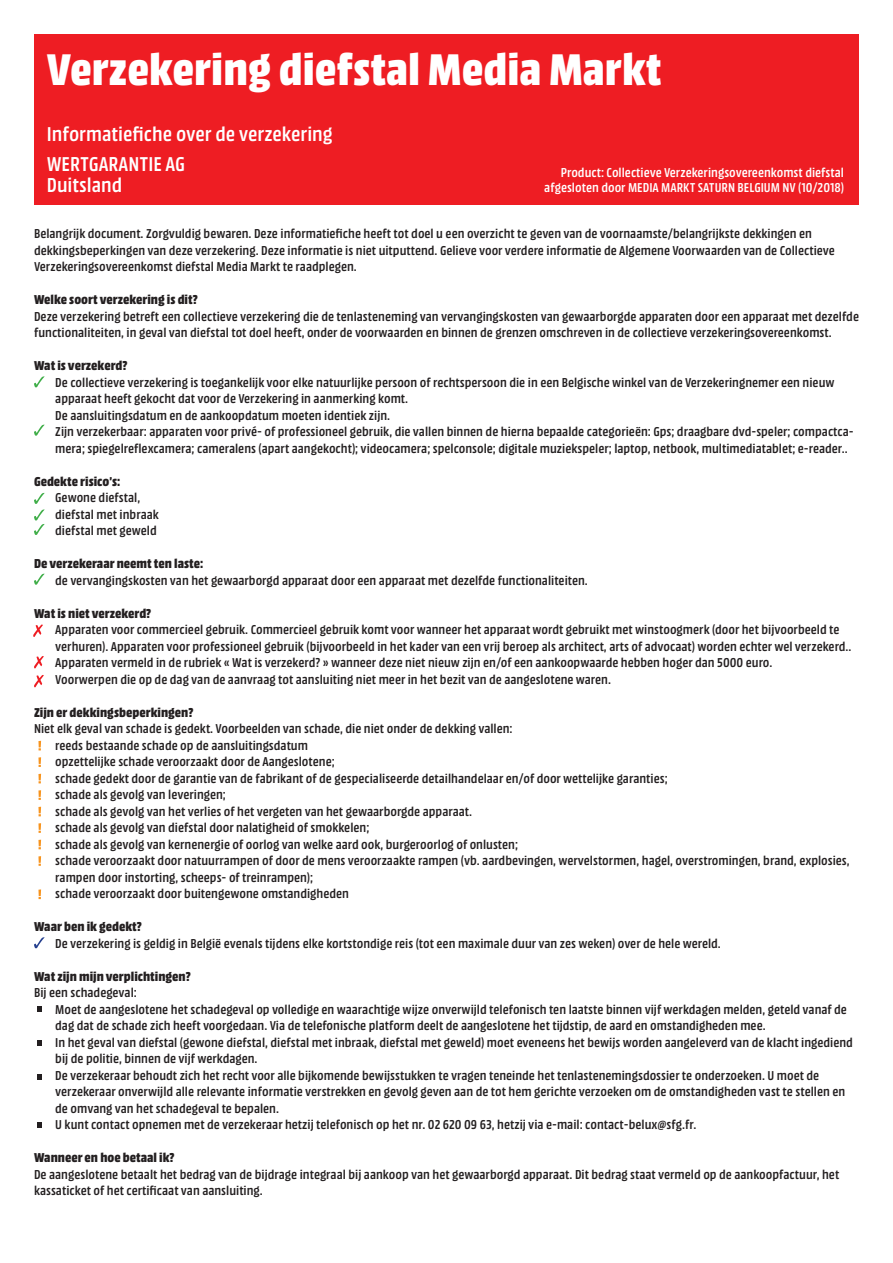
<style>
.page{position:relative;width:893px;height:1263px;background:#fff}
.page>*{position:absolute;margin:0;border:0;box-sizing:border-box;transform-origin:0 0}
.t1{font:700 46.5px "MM Text Pro";color:#fff}
.t2{font:21px/30px "MM Text Pro";color:#fff}
.t3{font:13.5px/16.5px "MM Text Pro";color:#231f20}
.t4{font:700 13.5px "MM Text Pro";color:#231f20}
.t5{font:13.5px/15px "MM Text Pro";color:#fff;text-align:right}
</style>
<div class="page">
<svg style="left:38px;top:741px;width:3px;height:9px"></svg>
<svg style="left:38px;top:823px;width:3px;height:10px"></svg>
<svg style="left:38px;top:757px;width:3px;height:10px"></svg>
<svg style="left:38px;top:840px;width:3px;height:9px"></svg>
<svg style="left:38px;top:774px;width:3px;height:9px"></svg>
<svg style="left:38px;top:856px;width:3px;height:10px"></svg>
<svg style="left:38px;top:790px;width:3px;height:10px"></svg>
<svg style="left:38px;top:807px;width:3px;height:9px"></svg>
<svg style="left:38px;top:889px;width:3px;height:10px"></svg>
<svg style="left:37px;top:1007px;width:5px;height:5px"></svg>
<svg style="left:37px;top:1040px;width:5px;height:5px"></svg>
<svg style="left:37px;top:1074px;width:5px;height:5px"></svg>
<svg style="left:37px;top:1122px;width:5px;height:6px"></svg>
<svg style="left:33px;top:624px;width:10px;height:13px"></svg>
<svg style="left:34px;top:656px;width:10px;height:12px"></svg>
<svg style="left:34px;top:675px;width:10px;height:12px"></svg>
<svg style="left:34px;top:376px;width:11px;height:11px"></svg>
<svg style="left:34px;top:425px;width:11px;height:11px"></svg>
<svg style="left:34px;top:493px;width:11px;height:42px"></svg>
<svg style="left:34px;top:574px;width:11px;height:11px"></svg>
<svg style="left:34px;top:937px;width:11px;height:11px"></svg>
<div style="left:34px;top:34px;width:825px;height:170px;background:#ee1d23"></div>
<h1 class="t1" style="left:47px;top:40px;width:616px">Verzekering diefstal Media Markt</h1>
<h2 class="t2" style="left:47px;top:118px;width:287px">Informatiefiche over de verzekering<br>WERTGARANTIE AG</h2>
<h2 class="t2" style="left:47px;top:169px;width:77px">Duitsland</h2>
<p class="t5" style="left:544px;top:164px;width:301px">Product: Collectieve Verzekeringsovereenkomst diefstal afgesloten door MEDIA MARKT SATURN BELGIUM NV (10/2018)</p>
<p class="t3" style="left:34px;top:225px;width:802px">Belangrijk document. Zorgvuldig bewaren. Deze informatiefiche heeft tot doel u een overzicht te geven van de voornaamste/belangrijkste dekkingen en dekkingsbeperkingen van deze verzekering. Deze informatie is niet uitputtend. Gelieve voor verdere informatie de Algemene Voorwaarden van de Collectieve<br>Verzekeringsovereenkomst diefstal Media Markt te raadplegen.</p>
<p class="t4" style="left:34px;top:291px;width:165px">Welke soort verzekering is dit?</p>
<p class="t3" style="left:34px;top:308px;width:826px">Deze verzekering betreft een collectieve verzekering die de tenlasteneming van vervangingskosten van gewaarborgde apparaten door een apparaat met dezelfde functionaliteiten, in geval van diefstal tot doel heeft, onder de voorwaarden en binnen de grenzen omschreven in de collectieve verzekeringsovereenkomst.</p>
<p class="t4" style="left:34px;top:357px;width:95px">Wat is verzekerd?</p>
<p class="t3" style="left:55px;top:374px;width:800px">De collectieve verzekering is toegankelijk voor elke natuurlijke persoon of rechtspersoon die in een Belgische winkel van de Verzekeringnemer een nieuw apparaat heeft gekocht dat voor de Verzekering in aanmerking komt.<br>De aansluitingsdatum en de aankoopdatum moeten identiek zijn.<br>Zijn verzekerbaar: apparaten voor privé- of professioneel gebruik, die vallen binnen de hierna bepaalde categorieën: Gps; draagbare dvd-speler; compactca&shy;mera; spiegelreflexcamera; cameralens (apart aangekocht); videocamera; spelconsole; digitale muziekspeler; laptop, netbook, multimediatablet; e-reader..</p>
<p class="t4" style="left:34px;top:472px;width:88px">Gedekte risico’s:</p>
<p class="t3" style="left:55px;top:489px;width:105px">Gewone diefstal, diefstal met inbraak diefstal met geweld</p>
<p class="t4" style="left:34px;top:555px;width:171px">De verzekeraar neemt ten laste:</p>
<p class="t3" style="left:55px;top:572px;width:534px">de vervangingskosten van het gewaarborgd apparaat door een apparaat met dezelfde functionaliteiten.</p>
<p class="t4" style="left:34px;top:604px;width:119px">Wat is niet verzekerd?</p>
<p class="t3" style="left:55px;top:621px;width:798px">Apparaten voor commercieel gebruik. Commercieel gebruik komt voor wanneer het apparaat wordt gebruikt met winstoogmerk (door het bijvoorbeeld te verhuren). Apparaten voor professioneel gebruik (bijvoorbeeld in het kader van een vrij beroep als architect, arts of advocaat) worden echter wel verzekerd..<br>Apparaten vermeld in de rubriek « Wat is verzekerd? » wanneer deze niet nieuw zijn en/of een aankoopwaarde hebben hoger dan 5000 euro.<br>Voorwerpen die op de dag van de aanvraag tot aansluiting niet meer in het bezit van de aangeslotene waren.</p>
<p class="t4" style="left:34px;top:703px;width:161px">Zijn er dekkingsbeperkingen?</p>
<p class="t3" style="left:55px;top:720px;width:796px;text-indent:-21px">Niet elk geval van schade is gedekt. Voorbeelden van schade, die niet onder de dekking vallen:<br>reeds bestaande schade op de aansluitingsdatum<br>opzettelijke schade veroorzaakt door de Aangeslotene;<br>schade gedekt door de garantie van de fabrikant of de gespecialiseerde detailhandelaar en/of door wettelijke garanties;<br>schade als gevolg van leveringen;<br>schade als gevolg van het verlies of het vergeten van het gewaarborgde apparaat.<br>schade als gevolg van diefstal door nalatigheid of smokkelen;<br>schade als gevolg van kernenergie of oorlog van welke aard ook, burgeroorlog of onlusten;<br>schade veroorzaakt door natuurrampen of door de mens veroorzaakte rampen (vb. aardbevingen, wervelstormen, hagel, overstromingen, brand, explosies, rampen door instorting, scheeps- of treinrampen);<br>schade veroorzaakt door buitengewone omstandigheden</p>
<p class="t4" style="left:34px;top:918px;width:109px">Waar ben ik gedekt?</p>
<p class="t3" style="left:55px;top:934px;width:667px">De verzekering is geldig in België evenals tijdens elke kortstondige reis (tot een maximale duur van zes weken) over de hele wereld.</p>
<p class="t4" style="left:34px;top:967px;width:158px">Wat zijn mijn verplichtingen?</p>
<p class="t3" style="left:55px;top:984px;width:799px;text-indent:-21px">Bij een schadegeval:<br>Moet de aangeslotene het schadegeval op volledige en waarachtige wijze onverwijld telefonisch ten laatste binnen vijf werkdagen melden, geteld vanaf de dag dat de schade zich heeft voorgedaan. Via de telefonische platform deelt de aangeslotene het tijdstip, de aard en omstandigheden mee.<br>In het geval van diefstal (gewone diefstal, diefstal met inbraak, diefstal met geweld) moet eveneens het bewijs worden aangeleverd van de klacht ingediend bij de politie, binnen de vijf werkdagen.<br>De verzekeraar behoudt zich het recht voor alle bijkomende bewijsstukken te vragen teneinde het tenlastenemingsdossier te onderzoeken. U moet de verzekeraar onverwijld alle relevante informatie verstrekken en gevolg geven aan de tot hem gerichte verzoeken om de omstandigheden vast te stellen en de omvang van het schadegeval te bepalen.<br>U kunt contact opnemen met de verzekeraar hetzij telefonisch op het nr. 02 620 09 63, hetzij via e-mail: contact-belux@sfg.fr.</p>
<p class="t4" style="left:34px;top:1149px;width:142px">Wanneer en hoe betaal ik?</p>
<p class="t3" style="left:34px;top:1165px;width:807px">De aangeslotene betaalt het bedrag van de bijdrage integraal bij aankoop van het gewaarborgd apparaat. Dit bedrag staat vermeld op de aankoopfactuur, het kassaticket of het certificaat van aansluiting.</p>
</div>
